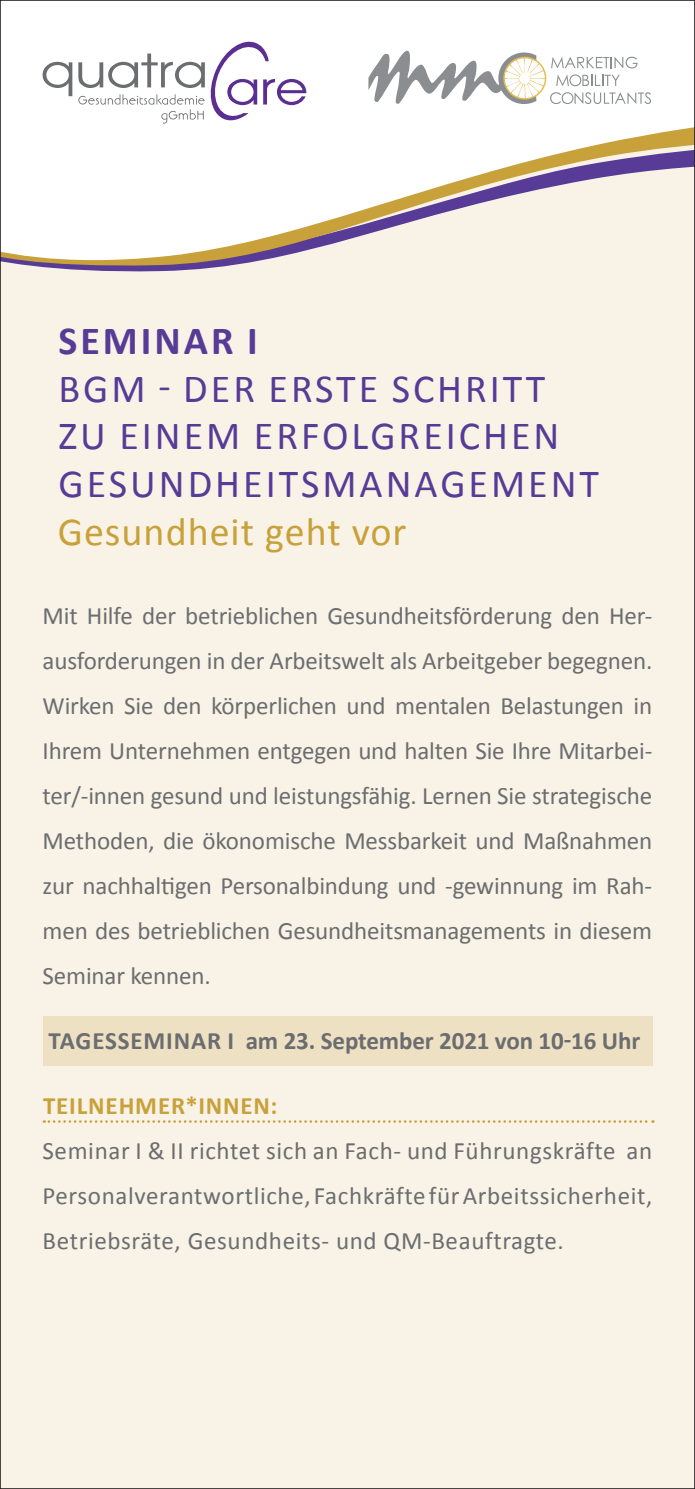
<style>
.page{position:relative;width:695px;height:1489px;background:#fff}
.page>*{position:absolute;margin:0;border:0;box-sizing:border-box;transform-origin:0 0}
.t1{font:40px/47.5px "Calibri";letter-spacing:.075em;color:#573b97}
.t2{font:40px "Calibri";letter-spacing:.025em;color:#c9a13b}
.t3{font:700 40px "Calibri";letter-spacing:.075em;color:#573b97}
.t4{font:25px/45px "Calibri";color:#6c6d70;text-align:justify}
.t5{font:700 25px "Calibri";letter-spacing:-.005em;color:#6c6d70}
.t6{font:700 25px "Calibri";letter-spacing:.035em;color:#c9a13b}
</style>
<div class="page">
<div style="left:2px;top:273px;width:690px;height:1213px;background:#f8f3e6"></div>
<div style="left:43px;top:1016px;width:609px;height:50px;background:#eee1c3"></div>
<svg style="left:2px;top:268px;width:690px;height:5px;background:#e7dfdd"></svg>
<svg style="left:2px;top:127px;width:690px;height:141px"></svg>
<svg style="left:368px;top:51px;width:283px;height:53px"></svg>
<svg style="left:44px;top:1120px;width:609px;height:2px"></svg>
<svg style="left:43px;top:62px;width:29px;height:34px"></svg>
<svg style="left:78px;top:41px;width:228px;height:83px"></svg>
<h1 class="t3" style="left:59px;top:313px;width:201px">SEMINAR I</h1>
<h1 class="t1" style="left:59px;top:364px;width:542px">BGM - DER ERSTE SCHRITT<br>ZU EINEM ERFOLGREICHEN<br>GESUNDHEITSMANAGEMENT</h1>
<h1 class="t2" style="left:58px;top:503px;width:350px">Gesundheit geht vor</h1>
<p class="t4" style="left:43px;top:592px;width:611px">Mit Hilfe der betrieblichen Gesundheitsförderung den Her&shy;ausforderungen in der Arbeitswelt als Arbeitgeber begegnen.<br>Wirken Sie den körperlichen und mentalen Belastungen in Ihrem Unternehmen entgegen und halten Sie Ihre Mitarbei&shy;ter/-innen gesund und leistungsfähig. Lernen Sie strategische Methoden, die ökonomische Messbarkeit und Maßnahmen zur nachhaltigen Personalbindung und -gewinnung im Rah&shy;men des betrieblichen Gesundheitsmanagements in diesem Seminar kennen.</p>
<p class="t5" style="left:49px;top:1022px;width:593px">TAGESSEMINAR I am 23. September 2021 von 10-16 Uhr</p>
<p class="t6" style="left:43px;top:1087px;width:236px">TEILNEHMER*INNEN:</p>
<p class="t4" style="left:42px;top:1127px;width:611px">Seminar I &amp; II richtet sich an Fach- und Führungskräfte an Personalverantwortliche, Fachkräfte für Arbeitssicherheit, Betriebsräte, Gesundheits- und QM-Beauftragte.</p>
</div>
